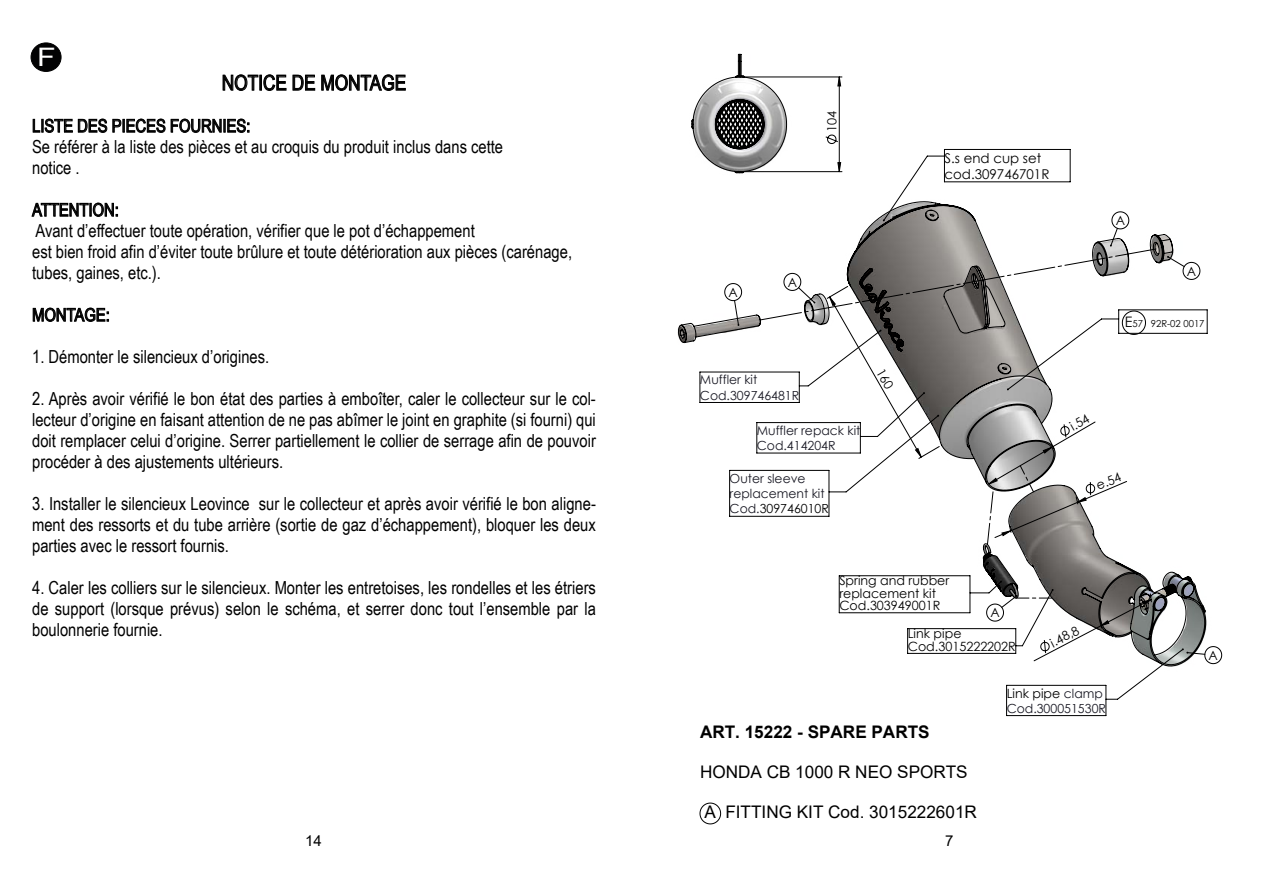
<style>
.page{position:relative;width:1263px;height:893px;background:#fff}
.page>*{position:absolute;margin:0;border:0;box-sizing:border-box;transform-origin:0 0}
.t1{font:25.5px "Arial";color:#fff;scale:1.19 1}
.t2{font:21px "Arial Narrow";color:#000}
.t3{font:18px/21px "Arial Narrow";color:#000;text-align:justify}
.t4{font:17.4px "Arial";color:#000}
.t5{font:700 17.4px "Arial";color:#000}
.t6{font:15px "Arial";color:#000}
.t7{font:13.5px/16.2px "Century Gothic";color:#000}
.t8{font:12.75px/12.3px "Century Gothic";color:#000}
.t9{font:12.6px/15.3px "Century Gothic";color:#191924}
.t10{font:12.6px "Century Gothic";color:#000}
.t11{font:9.6px "Century Gothic";color:#000}
.s1{color:#000}
.s2{font-size:14.4px}
.s3{font-size:12.6px;color:#191924}
</style>
<div class="page">
<svg style="left:699px;top:803px;width:22px;height:21px"></svg>
<hr style="left:742px;top:77px;width:100px;height:1px;background:#000">
<hr style="left:742px;top:171px;width:100px;height:1px;background:#000">
<svg style="left:896px;top:149px;width:175px;height:52px"></svg>
<svg style="left:825px;top:76px;width:16px;height:96px"></svg>
<svg style="left:678px;top:201px;width:528px;height:466px"></svg>
<svg style="left:691px;top:54px;width:96px;height:119px"></svg>
<svg style="left:223px;top:74px;width:63px;height:17px"></svg>
<svg style="left:293px;top:75px;width:22px;height:16px"></svg>
<svg style="left:321px;top:74px;width:85px;height:17px"></svg>
<svg style="left:33px;top:119px;width:74px;height:14px"></svg>
<svg style="left:113px;top:119px;width:52px;height:14px"></svg>
<svg style="left:171px;top:119px;width:78px;height:14px"></svg>
<svg style="left:32px;top:203px;width:86px;height:14px"></svg>
<svg style="left:33px;top:308px;width:76px;height:14px"></svg>
<div style="left:31px;top:43px;width:30px;height:28px;background:#020203;border-radius:50%"></div>
<div style="left:31px;top:43px;width:30px;height:29px;border:1px solid #000;border-radius:50%"></div>
<svg style="left:760px;top:248px;width:397px;height:297px"></svg>
<h1 class="t1" style="left:37px;top:39px;width:17px">F</h1>
<p class="t2" style="left:222px;top:67px;width:186px">NOTICE DE MONTAGE</p>
<p class="t3" style="left:32px;top:115px;width:472px;text-align:left">LISTE DES PIECES FOURNIES:<br>Se référer à la liste des pièces et au croquis du produit inclus dans cette notice .</p>
<p class="t3" style="left:32px;top:199px;width:541px;text-align:left">ATTENTION:<br>Avant d’effectuer toute opération, vérifier que le pot d’échappement<br>est bien froid afin d’éviter toute brûlure et toute détérioration aux pièces (carénage, tubes, gaines, etc.).</p>
<p class="t3" style="left:32px;top:304px;width:79px">MONTAGE:</p>
<p class="t3" style="left:32px;top:346px;width:239px">1. Démonter le silencieux d’origines.</p>
<p class="t3" style="left:32px;top:388px;width:565px">2. Après avoir vérifié le bon état des parties à emboîter, caler le collecteur sur le col&shy;lecteur d’origine en faisant attention de ne pas abîmer le joint en graphite (si fourni) qui doit remplacer celui d’origine. Serrer partiellement le collier de serrage afin de pouvoir procéder à des ajustements ultérieurs.</p>
<p class="t3" style="left:32px;top:493px;width:565px">3. Installer le silencieux Leovince sur le collecteur et après avoir vérifié le bon aligne&shy;ment des ressorts et du tube arrière (sortie de gaz d’échappement), bloquer les deux parties avec le ressort fournis.</p>
<p class="t3" style="left:32px;top:577px;width:565px">4. Caler les colliers sur le silencieux. Monter les entretoises, les rondelles et les étriers de support (lorsque prévus) selon le schéma, et serrer donc tout l’ensemble par la boulonnerie fournie.</p>
<p class="t10" style="left:823px;top:132px;width:23px;rotate:-90deg">104</p>
<p class="t8" style="left:728px;top:286px;width:11px">A</p>
<p class="t8" style="left:788px;top:276px;width:11px">A</p>
<p class="t9" style="left:700px;top:372px;width:101px">Muffler kit<br>Cod.309746481R</p>
<p class="t9" style="left:757px;top:423px;width:105px">Muffler repack kit<br>Cod.414204R</p>
<p class="t9" style="left:730px;top:470px;width:101px">Outer sleeve replacement kit<br>Cod.<span class="s1">309746010R</span></p>
<p class="t7" style="left:944px;top:150px;width:106px">S.s end cup set cod.309746701R</p>
<p class="t8" style="left:1116px;top:214px;width:11px">A</p>
<p class="t8" style="left:1187px;top:265px;width:11px">A</p>
<p class="t11" style="left:1125px;top:317px;width:81px"><span class="s2">E</span>57 92R-02 0017</p>
<p class="t8" style="left:1068px;top:422px;width:22px;rotate:-30deg">i.54</p>
<p class="t8" style="left:1094px;top:480px;width:27px;rotate:-23deg">e.54</p>
<p class="t8" style="left:839px;top:574px;width:111px">Spring and rubber replacement kit<br>Cod.303949001R</p>
<p class="t8" style="left:908px;top:627px;width:110px">Link pipe<br>Cod.3015222202R</p>
<p class="t8" style="left:1007px;top:687px;width:98px">Link pipe <span class="s3">clamp</span></p>
<p class="t9" style="left:1007px;top:701px;width:101px">Cod.300051530R</p>
<p class="t8" style="left:990px;top:606px;width:11px">A</p>
<p class="t8" style="left:1048px;top:638px;width:32px;rotate:-28deg">i.48,8</p>
<p class="t5" style="left:700px;top:720px;width:231px">ART. 15222 - SPARE PARTS</p>
<p class="t4" style="left:700px;top:760px;width:269px">HONDA CB 1000 R NEO SPORTS</p>
<p class="t4" style="left:705px;top:800px;width:274px">A FITTING KIT Cod. 3015222601R</p>
<p class="t8" style="left:1208px;top:649px;width:11px">A</p>
<p class="t6" style="left:305px;top:830px;width:18px">14</p>
<p class="t6" style="left:945px;top:830px;width:10px">7</p>
</div>
